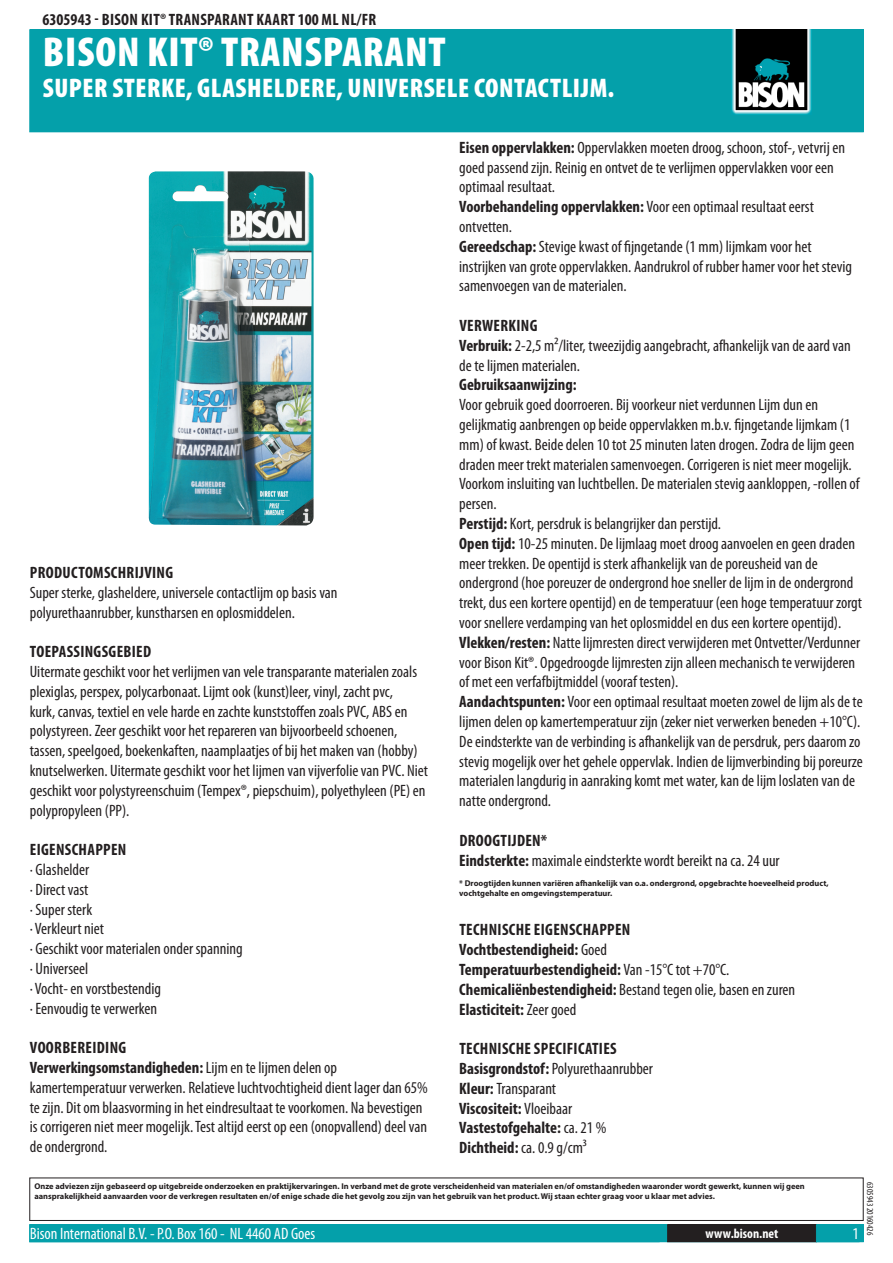
<style>
.page{position:relative;width:893px;height:1263px;background:#fff}
.page>*{position:absolute;margin:0;border:0;box-sizing:border-box;transform-origin:0 0}
.PageHeader{font:900 condensed 42px "Myriad Pro";letter-spacing:.02em;color:#fff}
.PageSubheader{font:900 condensed 27px "Myriad Pro";letter-spacing:.02em;color:#fff}
.Regular{font:condensed 16.5px/19.8px "Myriad Pro";color:#231f20}
.TOCItem{font:700 condensed 16.5px "Myriad Pro";letter-spacing:.02em;color:#231f20}
.Regular-2{font:700 condensed 16.5px "Myriad Pro";color:#231f20}
.ContactData{font:condensed 16.5px "Myriad Pro";color:#fff}
.URL{font:700 condensed 13.5px "Myriad Pro";color:#fff}
.Revisie{font:condensed 9px "Myriad Pro";color:#231f20}
.Disclaimer{font:700 8.4px/10.1px "Myriad Pro";color:#231f20}
.s1{font-weight:700}
.s2{font-weight:400}
</style>
<div class="page">
<div style="left:30px;top:30px;width:833px;height:102px;background:#04a0aa"></div>
<div style="left:731px;top:30px;width:85px;height:85px;background:linear-gradient(to bottom,#05a7b3,#04a6b2)"></div>
<img style="left:731px;top:30px;width:80px;height:85px">
<div style="left:29px;top:1177px;width:835px;height:44px;border:1px solid #231f20"></div>
<div style="left:30px;top:1225px;width:833px;height:17px;background:#04a0aa"></div>
<div style="left:29px;top:1224px;width:835px;height:18px;border:1px solid #04a0aa"></div>
<div style="left:668px;top:1225px;width:148px;height:17px;background:#231f20"></div>
<div style="left:667px;top:1224px;width:150px;height:18px;border:1px solid #231f20"></div>
<img style="left:148px;top:171px;width:166px;height:354px">
<p class="TOCItem" style="left:43px;top:9px;width:334px">6305943 - Bison Kit® Transparant Kaart 100 ml NL/FR</p>
<p class="PageHeader" style="left:43px;top:25px;width:404px">BISON KIT® TRANSPARANT</p>
<p class="PageSubheader" style="left:43px;top:70px;width:573px">SUPER STERKE, GLASHELDERE, UNIVERSELE CONTACTLIJM.</p>
<p class="TOCItem" style="left:30px;top:562px;width:145px">Productomschrijving</p>
<p class="Regular" style="left:30px;top:582px;width:309px">Super sterke, glasheldere, universele contactlijm op basis van polyurethaanrubber, kunstharsen en oplosmiddelen.</p>
<p class="TOCItem" style="left:30px;top:641px;width:123px">Toepassingsgebied</p>
<p class="Regular" style="left:30px;top:661px;width:400px">Uitermate geschikt voor het verlijmen van vele transparante materialen zoals plexiglas, perspex, polycarbonaat. Lijmt ook (kunst)leer, vinyl, zacht pvc,<br>kurk, canvas, textiel en vele harde en zachte kunststoffen zoals PVC, ABS en polystyreen. Zeer geschikt voor het repareren van bijvoorbeeld schoenen, tassen, speelgoed, boekenkaften, naamplaatjes of bij het maken van (hobby) knutselwerken. Uitermate geschikt voor het lijmen van vijverfolie van PVC. Niet geschikt voor polystyreenschuim (Tempex®, piepschuim), polyethyleen (PE) en polypropyleen (PP).</p>
<p class="TOCItem" style="left:30px;top:839px;width:98px">Eigenschappen</p>
<p class="Regular" style="left:30px;top:859px;width:214px">· Glashelder<br>· Direct vast<br>· Super sterk<br>· Verkleurt niet<br>· Geschikt voor materialen onder spanning · Universeel<br>· Vocht- en vorstbestendig<br>· Eenvoudig te verwerken</p>
<p class="TOCItem" style="left:30px;top:1037px;width:98px">Voorbereiding</p>
<p class="Regular" style="left:30px;top:1057px;width:400px"><span class="s1">Verwerkingsomstandigheden:</span> Lijm en te lijmen delen op kamertemperatuur verwerken. Relatieve luchtvochtigheid dient lager dan 65% te zijn. Dit om blaasvorming in het eindresultaat te voorkomen. Na bevestigen is corrigeren niet meer mogelijk. Test altijd eerst op een (onopvallend) deel van de ondergrond.</p>
<p class="Regular" style="left:459px;top:137px;width:387px"><span class="s1">Eisen oppervlakken:</span> Oppervlakken moeten droog, schoon, stof-, vetvrij en goed passend zijn. Reinig en ontvet de te verlijmen oppervlakken voor een optimaal resultaat.</p>
<p class="Regular" style="left:459px;top:197px;width:356px"><span class="s1">Voorbehandeling oppervlakken:</span> Voor een optimaal resultaat eerst ontvetten.</p>
<p class="Regular" style="left:459px;top:236px;width:394px"><span class="s1">Gereedschap:</span> Stevige kwast of fijngetande (1 mm) lijmkam voor het instrijken van grote oppervlakken. Aandrukrol of rubber hamer voor het stevig samenvoegen van de materialen.</p>
<p class="TOCItem" style="left:459px;top:315px;width:80px">Verwerking</p>
<p class="Regular" style="left:459px;top:335px;width:393px"><span class="s1">Verbruik:</span> 2-2,5 m²/liter, tweezijdig aangebracht, afhankelijk van de aard van de te lijmen materialen.</p>
<p class="Regular-2" style="left:459px;top:374px;width:119px">Gebruiksaanwijzing:</p>
<p class="Regular" style="left:459px;top:395px;width:402px">Voor gebruik goed doorroeren. Bij voorkeur niet verdunnen Lijm dun en gelijkmatig aanbrengen op beide oppervlakken m.b.v. fijngetande lijmkam (1 mm) of kwast. Beide delen 1 0 tot 25 minuten laten drogen. Zodra de lijm geen draden meer trekt materialen samenvoegen. Corrigeren is niet meer mogelijk.<br>Voorkom insluiting van luchtbellen. De materialen stevig aankloppen, -rollen of persen.</p>
<p class="Regular" style="left:459px;top:513px;width:263px"><span class="s1">Perstijd:</span> Kort, persdruk is belangrijker dan perstijd.</p>
<p class="Regular" style="left:459px;top:533px;width:404px"><span class="s1">Open tijd:</span> 1 0-25 minuten. De lijmlaag moet droog aanvoelen en geen draden meer trekken. De opentijd is sterk afhankelijk van de poreusheid van de ondergrond (hoe poreuzer de ondergrond hoe sneller de lijm in de ondergrond trekt, dus een kortere opentijd) en de temperatuur (een hoge temperatuur zorgt voor snellere verdamping van het oplosmiddel en dus een kortere opentijd).</p>
<p class="Regular" style="left:459px;top:632px;width:402px"><span class="s1">Vlekken/resten:</span> Natte lijmresten direct verwijderen met Ontvetter/Verdunner voor Bison Kit®. Opgedroogde lijmresten zijn alleen mechanisch te verwijderen of met een verfafbijtmiddel (vooraf testen).</p>
<p class="Regular" style="left:459px;top:692px;width:405px"><span class="s1">Aandachtspunten:</span> Voor een optimaal resultaat moeten zowel de lijm als de te lijmen delen op kamertemperatuur zijn (zeker niet verwerken beneden +1 0°C).<br>De eindsterkte van de verbinding is afhankelijk van de persdruk, pers daarom zo stevig mogelijk over het gehele oppervlak. Indien de lijmverbinding bij poreurze materialen langdurig in aanraking komt met water, kan de lijm loslaten van de natte ondergrond.</p>
<p class="TOCItem" style="left:459px;top:830px;width:89px">Droogtijden*</p>
<p class="Regular" style="left:459px;top:850px;width:322px"><span class="s1">Eindsterkte:</span> maximale eindsterkte wordt bereikt na ca. 24 uur</p>
<p class="Disclaimer" style="left:459px;top:878px;width:371px">* Droogtijden kunnen variëren afhankelijk van o.a. ondergrond, opgebrachte hoeveelheid product, vochtgehalte en omgevingstemperatuur.</p>
<p class="TOCItem" style="left:459px;top:920px;width:173px">Technische eigenschappen</p>
<p class="Regular-2" style="left:459px;top:939px;width:149px">Vochtbestendigheid: <span class="s2">Goed</span></p>
<p class="Regular-2" style="left:459px;top:959px;width:272px">Temperatuurbestendigheid: <span class="s2">Van -1 5°C tot +70°C.</span></p>
<p class="Regular" style="left:459px;top:979px;width:337px"><span class="s1">Chemicaliënbestendigheid:</span> Bestand tegen olie, basen en zuren</p>
<p class="Regular-2" style="left:459px;top:999px;width:119px">Elasticiteit: <span class="s2">Zeer goed</span></p>
<p class="TOCItem" style="left:459px;top:1038px;width:159px">Technische specificaties</p>
<p class="Regular" style="left:459px;top:1058px;width:195px"><span class="s1">Basisgrondstof:</span> Polyurethaanrubber</p>
<p class="Regular" style="left:459px;top:1078px;width:98px"><span class="s1">Kleur:</span> Transparant</p>
<p class="Regular-2" style="left:459px;top:1098px;width:115px">Viscositeit: <span class="s2">Vloeibaar</span></p>
<p class="Regular-2" style="left:459px;top:1118px;width:149px">Vastestofgehalte: <span class="s2">ca. 21 %</span></p>
<p class="Regular" style="left:459px;top:1138px;width:129px"><span class="s1">Dichtheid:</span> ca. 0.9 g/cm³</p>
<p class="Disclaimer" style="left:34px;top:1181px;width:772px">Onze adviezen zijn gebaseerd op uitgebreide onderzoeken en praktijkervaringen. In verband met de grote verscheidenheid van materialen en/of omstandigheden waaronder wordt gewerkt, kunnen wij geen aansprakelijkheid aanvaarden voor de verkregen resultaten en/of enige schade die het gevolg zou zijn van het gebruik van het product. Wij staan echter graag voor u klaar met advies.</p>
<p class="ContactData" style="left:30px;top:1224px;width:287px">Bison International B.V. - P.O. Box 1 60 - NL 4460 AD Goes</p>
<p class="URL" style="left:706px;top:1225px;width:74px">www.bison.net</p>
<p class="Revisie" style="left:875px;top:1182px;width:55px;rotate:90deg">6305943 201 60426</p>
</div>
